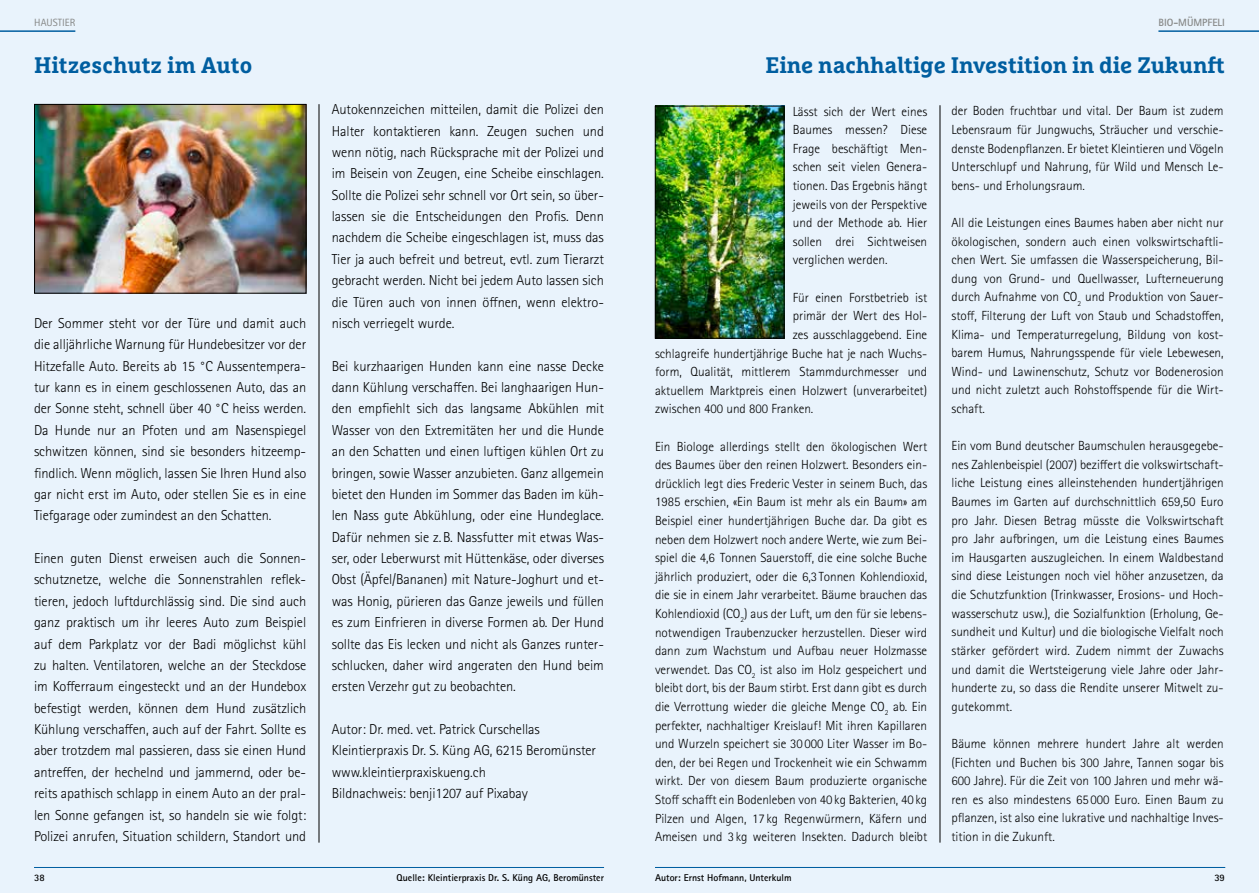
<style>
.page{position:relative;width:1259px;height:893px;background:#fff}
.page>*{position:absolute;margin:0;border:0;box-sizing:border-box;transform-origin:0 0}
.t1{font:700 22.5px "Marselis Slab Pro";letter-spacing:-.005em;color:#005ea0}
.t2{font:300 14.4px/21.3px "Rotis Sans Serif Std";letter-spacing:-.005em;color:#000;text-align:justify}
.t3{font:300 13.2px/18.6px "Rotis Sans Serif Std";color:#000;text-align:justify}
.t4{font:700 10.5px "Rotis Sans Serif Std";color:#868786}
.t5{font:10.5px "Rotis Sans Serif Std";color:#868786}
.t6{font:700 9.9px "Rotis Sans Serif Std";color:#000}
</style>
<div class="page">
<div style="left:0;top:0;width:629px;height:893px;background:#e9f3fc"></div>
<div style="left:629px;top:0;width:630px;height:893px;background:#e9f3fc"></div>
<hr style="left:655px;top:867px;width:570px;height:1px;background:#005ea0">
<hr style="left:939px;top:105px;width:1px;height:738px;background:#000">
<hr style="left:1158px;top:30px;width:101px;height:2px;background:#005ea0">
<img style="left:657px;top:108px;width:125px;height:228px">
<div style="left:655px;top:106px;width:129px;height:232px;border:1px solid #000"></div>
<hr style="left:319px;top:104px;width:1px;height:739px;background:#000">
<hr style="left:0;top:30px;width:75px;height:2px;background:#005ea0">
<hr style="left:34px;top:867px;width:570px;height:1px;background:#005ea0">
<img style="left:36px;top:106px;width:268px;height:185px">
<div style="left:34px;top:104px;width:272px;height:189px;border:1px solid #000"></div>
<p class="t5" style="left:34px;top:16px;width:43px">HAUSTIER</p>
<p class="t4" style="left:1158px;top:15px;width:68px">BIO-MÜMPFELI</p>
<h1 class="t1" style="left:34px;top:51px;width:220px">Hitzeschutz im Auto</h1>
<h1 class="t1" style="left:765px;top:51px;width:461px">Eine nachhaltige Investition in die Zukunft</h1>
<p class="t2" style="left:34px;top:313px;width:274px">Der Sommer steht vor der Türe und damit auch die alljährliche Warnung für Hundebesitzer vor der Hitzefalle Auto. Bereits ab 15 °C Aussentempera&shy;tur kann es in einem geschlossenen Auto, das an der Sonne steht, schnell über 40 °C heiss werden.<br>Da Hunde nur an Pfoten und am Nasenspiegel schwitzen können, sind sie besonders hitzeemp&shy;findlich. Wenn möglich, lassen Sie Ihren Hund also gar nicht erst im Auto, oder stellen Sie es in eine Tiefgarage oder zumindest an den Schatten.</p>
<p class="t2" style="left:34px;top:548px;width:274px">Einen guten Dienst erweisen auch die Sonnen&shy;schutznetze, welche die Sonnenstrahlen reflek&shy;tieren, jedoch luftdurchlässig sind. Die sind auch ganz praktisch um ihr leeres Auto zum Beispiel auf dem Parkplatz vor der Badi möglichst kühl zu halten. Ventilatoren, welche an der Steckdose im Kofferraum eingesteckt und an der Hundebox befestigt werden, können dem Hund zusätzlich Kühlung verschaffen, auch auf der Fahrt. Sollte es aber trotzdem mal passieren, dass sie einen Hund antreffen, der hechelnd und jammernd, oder be&shy;reits apathisch schlapp in einem Auto an der pral&shy;len Sonne gefangen ist, so handeln sie wie folgt:<br>Polizei anrufen, Situation schildern, Standort und</p>
<p class="t2" style="left:332px;top:99px;width:274px">Autokennzeichen mitteilen, damit die Polizei den Halter kontaktieren kann. Zeugen suchen und wenn nötig, nach Rücksprache mit der Polizei und im Beisein von Zeugen, eine Scheibe einschlagen.<br>Sollte die Polizei sehr schnell vor Ort sein, so über&shy;lassen sie die Entscheidungen den Profis. Denn nachdem die Scheibe eingeschlagen ist, muss das Tier ja auch befreit und betreut, evtl. zum Tierarzt gebracht werden. Nicht bei jedem Auto lassen sich die Türen auch von innen öffnen, wenn elektro&shy;nisch verriegelt wurde.</p>
<p class="t2" style="left:332px;top:355px;width:274px">Bei kurzhaarigen Hunden kann eine nasse Decke dann Kühlung verschaffen. Bei langhaarigen Hun&shy;den empfiehlt sich das langsame Abkühlen mit Wasser von den Extremitäten her und die Hunde an den Schatten und einen luftigen kühlen Ort zu bringen, sowie Wasser anzubieten. Ganz allgemein bietet den Hunden im Sommer das Baden im küh&shy;len Nass gute Abkühlung, oder eine Hundeglace.<br>Dafür nehmen sie z.B. Nassfutter mit etwas Was&shy;ser, oder Leberwurst mit Hüttenkäse, oder diverses Obst (Äpfel/Bananen) mit Nature-Joghurt und et&shy;was Honig, pürieren das Ganze jeweils und füllen es zum Einfrieren in diverse Formen ab. Der Hund sollte das Eis lecken und nicht als Ganzes runter&shy;schlucken, daher wird angeraten den Hund beim ersten Verzehr gut zu beobachten.</p>
<p class="t2" style="left:332px;top:719px;width:266px;text-align:left">Autor: Dr. med. vet. Patrick Curschellas Kleintierpraxis Dr. S. Küng AG, 6215 Beromünster www.kleintierpraxiskueng.ch<br>Bildnachweis: benji1207 auf Pixabay</p>
<p class="t3" style="left:793px;top:102px;width:136px">Lässt sich der Wert eines Baumes messen? Diese Frage beschäftigt Men&shy;schen seit vielen Genera&shy;tionen. Das Ergebnis hängt jeweils von der Perspektive und der Methode ab. Hier sollen drei Sichtweisen verglichen werden.</p>
<p class="t3" style="left:793px;top:288px;width:136px">Für einen Forstbetrieb ist</p>
<p class="t3" style="left:793px;top:307px;width:136px">primär der Wert des Hol-</p>
<p class="t3" style="left:793px;top:325px;width:136px">zes ausschlaggebend. Eine</p>
<p class="t3" style="left:655px;top:344px;width:274px">schlagreife hundertjährige Buche hat je nach Wuchs-</p>
<p class="t3" style="left:655px;top:363px;width:274px">form, Qualität, mittlerem Stammdurchmesser und</p>
<p class="t3" style="left:655px;top:381px;width:274px">aktuellem Marktpreis einen Holzwert (unverarbeitet)</p>
<p class="t3" style="left:655px;top:400px;width:160px">zwischen 400 und 800 Franken.</p>
<p class="t3" style="left:655px;top:437px;width:274px">Ein Biologe allerdings stellt den ökologischen Wert des Baumes über den reinen Holzwert. Besonders ein&shy;drücklich legt dies Frederic Vester in seinem Buch, das 1985 erschien, «Ein Baum ist mehr als ein Baum» am Beispiel einer hundertjä hrigen Buche dar. Da gibt es neben dem Holzwert noch andere Werte, wie zum Bei&shy;spiel die 4,6 Tonnen Sauerstoff, die eine solche Buche jährlich produziert, oder die 6,3 Tonnen Kohlendioxid, die sie in einem Jahr verarbeitet. Bäume brauchen das Kohlendioxid (CO<sub>2</sub>) aus der Luft, um den für sie lebens&shy;notwendigen Traubenzucker herzustellen. Dieser wird dann zum Wachstum und Aufbau neuer Holzmasse verwendet. Das CO<sub>2</sub> ist also im Holz gespeichert und bleibt dort, bis der Baum stirbt. Erst dann gibt es durch die Verrottung wieder die gleiche Menge CO<sub>2</sub> ab. Ein perfekter, nachhaltiger Kreislauf! Mit ihren Kapillaren und Wurzeln speichert sie 30 000 Liter Wasser im Bo&shy;den, der bei Regen und Trockenheit wie ein Schwamm wirkt. Der von diesem Baum produzierte organische Stoff schafft ein Bodenleben von 40 kg Bakterien, 40 kg Pilzen und Algen, 17 kg Regenwürmern, Käfern und Ameisen und 3 kg weiteren Insekten. Dadurch bleibt</p>
<p class="t3" style="left:951px;top:102px;width:274px">der Boden fruchtbar und vital. Der Baum ist zudem Lebensraum für Jungwuchs, Sträucher und verschie&shy;denste Bodenpflanzen. Er bietet Kleintieren und Vögeln Unterschlupf und Nahrung, für Wild und Mensch Le&shy;bens- und Erholungsraum.</p>
<p class="t3" style="left:951px;top:214px;width:274px">All die Leistungen eines Baumes haben aber nicht nur ökologischen, sondern auch einen volkswirtschaftli&shy;chen Wert. Sie umfassen die Wasserspeicherung, Bil&shy;dung von Grund- und Quellwasser, Lufterneuerung durch Aufnahme von CO<sub>2</sub> und Produktion von Sauer&shy;stoff, Filterung der Luft von Staub und Schadstoffen, Klima- und Temperaturregelung, Bildung von kost&shy;barem Humus, Nahrungsspende für viele Lebewesen, Wind- und Lawinenschutz, Schutz vor Bodenerosion und nicht zuletzt auch Rohstoffspende für die Wirt&shy;schaft.</p>
<p class="t3" style="left:951px;top:437px;width:274px">Ein vom Bund deutscher Baumschulen herausgegebe&shy;nes Zahlenbeispiel (2007) beziffert die volkswirtschaft&shy;liche Leistung eines alleinstehenden hundertjährigen Baumes im Garten auf durchschnittlich 659,50 Euro pro Jahr. Diesen Betrag müsste die Volkswirtschaft pro Jahr aufbringen, um die Leistung eines Baumes im Hausgarten auszugleichen. In einem Waldbestand sind diese Leistungen noch viel höher anzusetzen, da die Schutzfunktion (Trinkwasser, Erosions- und Hoch&shy;wasserschutz usw.), die Sozialfunktion (Erholung, Ge&shy;sundheit und Kultur) und die biologische Vielfalt noch stärker gefördert wird. Zudem nimmt der Zuwachs und damit die Wertsteigerung viele Jahre oder Jahr&shy;hunderte zu, so dass die Rendite unserer Mitwelt zu&shy;gutekommt.</p>
<p class="t3" style="left:951px;top:734px;width:274px">Bäume können mehrere hundert Jahre alt werden (Fichten und Buchen bis 300 Jahre, Tannen sogar bis 600 Jahre). Für die Zeit von 100 Jahren und mehr wä&shy;ren es also mindestens 65 000 Euro. Einen Baum zu pflanzen, ist also eine lukrative und nachhaltige Inves&shy;tition in die Zukunft.</p>
<p class="t6" style="left:34px;top:871px;width:12px">38</p>
<p class="t6" style="left:396px;top:871px;width:209px">Quelle: Kleintierpraxis Dr. S. Küng AG, Beromünster</p>
<p class="t6" style="left:655px;top:871px;width:138px">Autor: Ernst Hofmann, Unterkulm</p>
<p class="t6" style="left:1214px;top:871px;width:12px">39</p>
</div>
